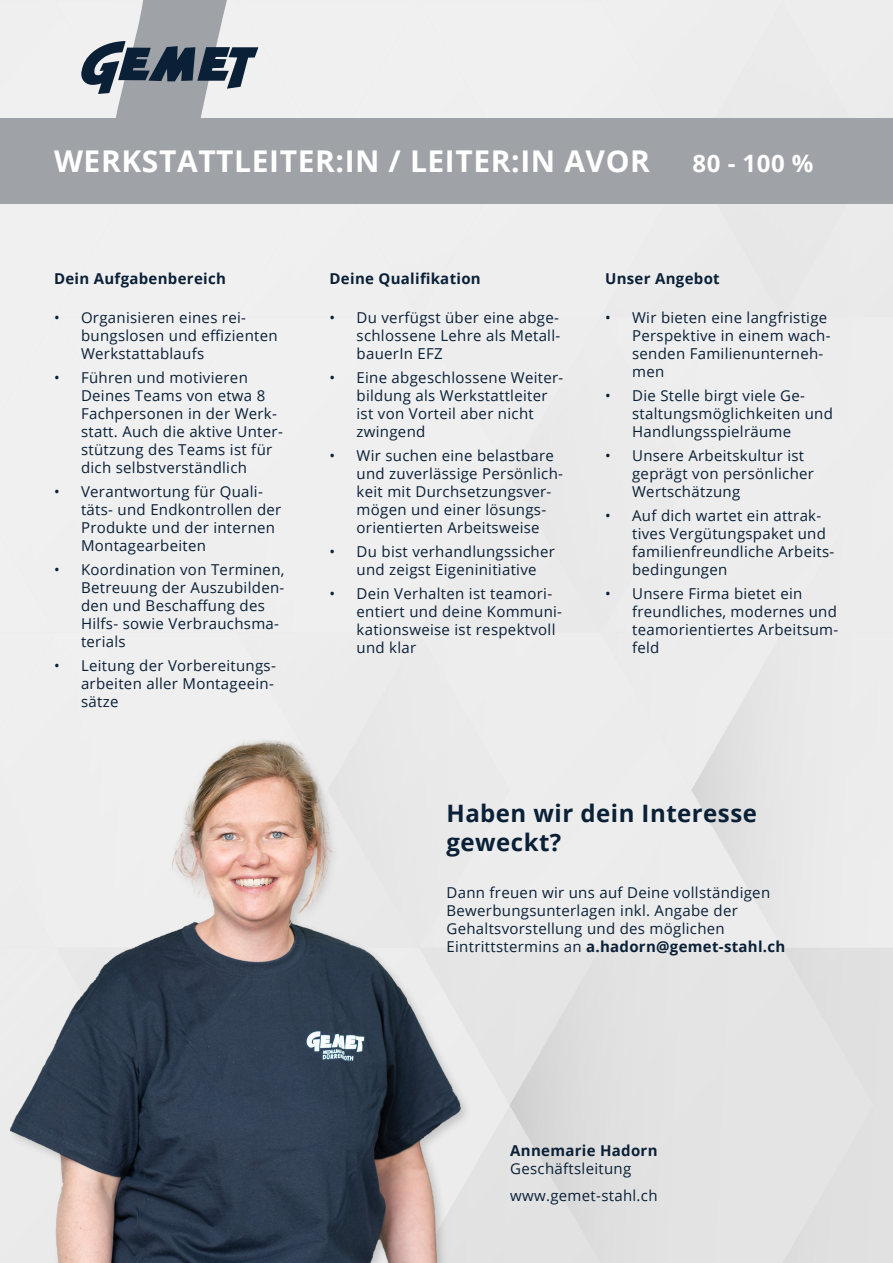
<style>
.page{position:relative;width:893px;height:1263px;background:#fff}
.page>*{position:absolute;margin:0;border:0;box-sizing:border-box;transform-origin:0 0}
.t1{font:700 30px "Open Sans";letter-spacing:.02em;color:#fff}
.t2{font:700 24px/28.8px "Open Sans";letter-spacing:.02em;color:#0a2037}
.t3{font:700 24px "Open Sans";color:#fff}
.t4{font:15px/18px "Open Sans";letter-spacing:.02em;color:#0a2037}
.t5{font:700 15px "Open Sans";letter-spacing:.02em;color:#0a2037}
.s1{font-weight:700}
</style>
<div class="page">
<div style="left:782px;top:948px;width:111px;height:315px;background:#e1e1e1"></div>
<div style="left:0;top:632px;width:510px;height:87px;background:#eee"></div>
<div style="left:691px;top:317px;width:182px;height:315px;background:#ededed"></div>
<div style="left:510px;top:2px;width:363px;height:315px;background:#ededed"></div>
<div style="left:146px;top:317px;width:91px;height:315px;background:#efefef"></div>
<div style="left:0;top:2px;width:146px;height:630px;background:#f0f0f0"></div>
<img style="left:0;top:719px;width:535px;height:544px">
<div style="left:0;top:118px;width:893px;height:85px;background:#9fa2a7"></div>
<svg style="left:81px;top:0;width:177px;height:118px"></svg>
<p class="t1" style="left:54px;top:140px;width:597px">WERKSTATTLEITER:IN / LEITER:IN AVOR</p>
<p class="t3" style="left:693px;top:146px;width:122px">80 - 100 %</p>
<p class="t5" style="left:54px;top:268px;width:173px">Dein Aufgabenbereich</p>
<p class="t4" style="left:81px;top:309px;width:198px;text-indent:-27px">• Organisieren eines rei&shy;bungslosen und effizienten<br>Werkstattablaufs</p>
<p class="t4" style="left:81px;top:369px;width:203px;text-indent:-27px">• Führen und motivieren<br>Deines Teams von etwa 8<br>Fachpersonen in der Werk&shy;statt. Auch die aktive Unter&shy;stützung des Teams ist für dich selbstverständlich</p>
<p class="t4" style="left:81px;top:483px;width:202px;text-indent:-27px">• Verantwortung für Quali&shy;täts- und Endkontrollen der<br>Produkte und der internen<br>Montagearbeiten</p>
<p class="t4" style="left:81px;top:561px;width:205px;text-indent:-27px">• Koordination von Terminen,<br>Betreuung der Auszubilden&shy;den und Beschaffung des<br>Hilfs- sowie Verbrauchsma&shy;terials</p>
<p class="t4" style="left:81px;top:657px;width:196px;text-indent:-27px">• Leitung der Vorbereitungs&shy;arbeiten aller Montageein&shy;sätze</p>
<p class="t5" style="left:330px;top:268px;width:153px">Deine Qualifikation</p>
<p class="t4" style="left:357px;top:309px;width:205px;text-align:justify;text-indent:-27px">• Du verfügst über eine abge&shy;schlossene Lehre als Metall&shy;bauerIn EFZ</p>
<p class="t4" style="left:357px;top:369px;width:208px;text-indent:-27px">• Eine abgeschlossene Weiter&shy;bildung als Werkstattleiter ist von Vorteil aber nicht zwingend</p>
<p class="t4" style="left:357px;top:447px;width:208px;text-indent:-27px">• Wir suchen eine belastbare und zuverlässige Persönlich&shy;keit mit Durchsetzungsver&shy;mögen und einer lösungs&shy;orientierten Arbeitsweise</p>
<p class="t4" style="left:330px;top:543px;width:227px;text-align:center">• Du bist verhandlungssicher und zeigst Eigeninitiative</p>
<p class="t4" style="left:357px;top:585px;width:207px;text-indent:-27px">• Dein Verhalten ist teamori&shy;entiert und deine Kommuni&shy;kationsweise ist respektvoll und klar</p>
<p class="t5" style="left:605px;top:268px;width:116px">Unser Angebot</p>
<p class="t4" style="left:632px;top:309px;width:200px;text-indent:-27px">• Wir bieten eine langfristige<br>Perspektive in einem wach&shy;senden Familienunterneh&shy;men</p>
<p class="t4" style="left:632px;top:387px;width:202px;text-indent:-27px">• Die Stelle birgt viele Ge&shy;staltungsmöglichkeiten und<br>Handlungsspielräume</p>
<p class="t4" style="left:632px;top:447px;width:183px;text-indent:-27px">• Unsere Arbeitskultur ist geprägt von persönlicher<br>Wertschätzung</p>
<p class="t4" style="left:632px;top:507px;width:204px;text-indent:-27px">• Auf dich wartet ein attrak&shy;tives Vergütungspaket und familienfreundliche Arbeits&shy;bedingungen</p>
<p class="t4" style="left:632px;top:585px;width:208px;text-indent:-27px">• Unsere Firma bietet ein freundliches, modernes und teamorientiertes Arbeitsum&shy;feld</p>
<p class="t2" style="left:446px;top:798px;width:312px">Haben wir dein Interesse geweckt?</p>
<p class="t4" style="left:446px;top:883px;width:340px">Dann freuen wir uns auf Deine vollständigen Bewerbungsunterlagen inkl. Angabe der Gehaltsvorstellung und des möglichen Eintrittstermins an <span class="s1">a.hadorn@gemet-stahl.ch</span></p>
<p class="t5" style="left:510px;top:1140px;width:149px">Annemarie Hadorn</p>
<p class="t4" style="left:510px;top:1159px;width:123px">Geschäftsleitung</p>
<p class="t4" style="left:510px;top:1186px;width:149px">www.gemet-stahl.ch</p>
</div>
